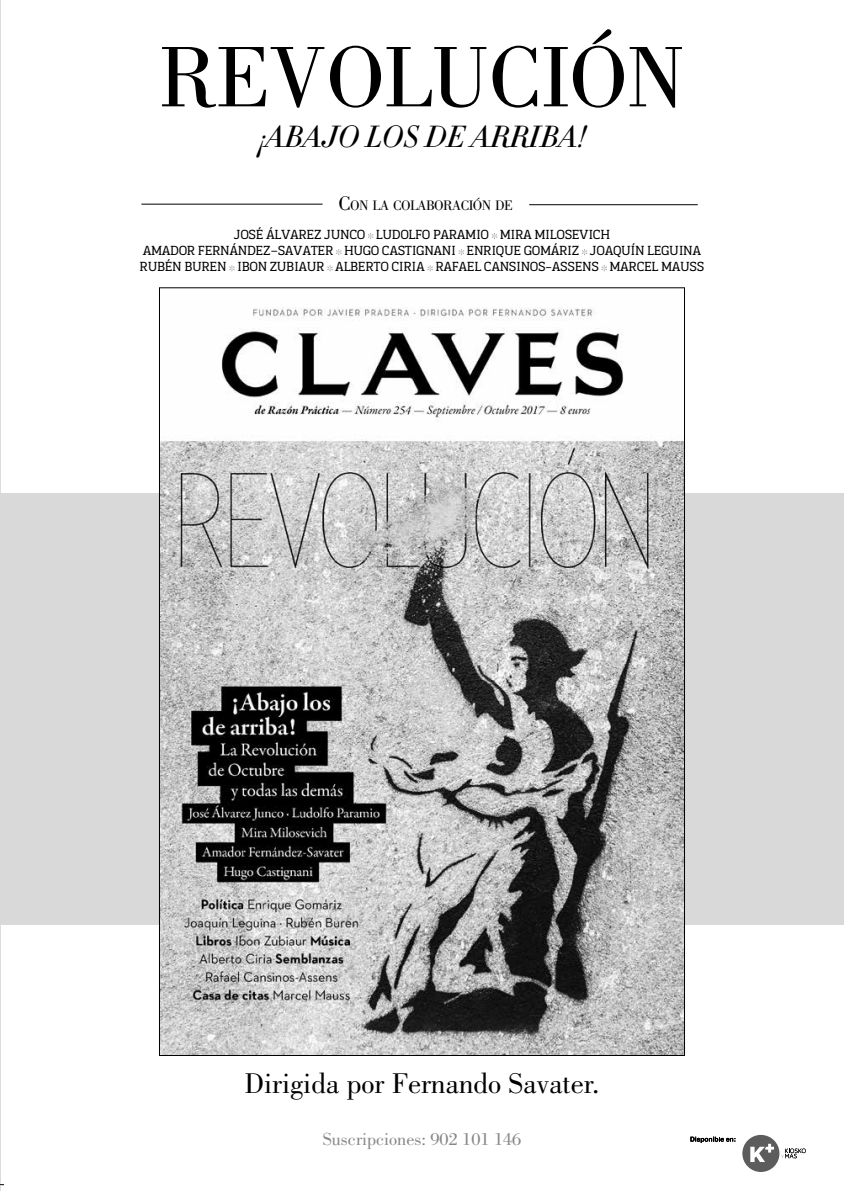
<style>
.page{position:relative;width:844px;height:1191px;background:#fff}
.page>*{position:absolute;margin:0;border:0;box-sizing:border-box;transform-origin:0 0}
.t1{font:88.73px "Bodoni";letter-spacing:-.02em;color:#000}
.t2{font:30.1px "Didot HTF L06 Light Ital";color:#000}
.t3{font:29.4px "Bodoni";color:#000}
.t4{font:18.2px "Bodoni";color:#878787}
.t5{font:14.35px "Bodoni";letter-spacing:-.045em;color:#000}
.t6{font:13.47px/16.1px "Kondola";letter-spacing:-.03em;color:#000;text-align:center}
.s1{font-size:20.3px}
</style>
<div class="page">
<hr style="left:0;top:0;width:1px;height:1191px;background:#dcdcdc">
<div style="left:0;top:493px;width:843px;height:431px;background:#d9d9d9"></div>
<img style="left:161px;top:307px;width:521px;height:746px">
<div style="left:742px;top:1134px;width:37px;height:38px;background:#5c5c5c;border-radius:50%"></div>
<svg style="left:750px;top:1143px;width:23px;height:19px"></svg>
<svg style="left:781px;top:1148px;width:24px;height:10px"></svg>
<svg style="left:690px;top:1136px;width:45px;height:7px"></svg>
<hr style="left:141px;top:204px;width:181px;height:1px;background:#000">
<hr style="left:529px;top:204px;width:168px;height:1px;background:#000">
<svg style="left:368px;top:233px;width:5px;height:6px"></svg>
<svg style="left:491px;top:233px;width:6px;height:6px"></svg>
<svg style="left:336px;top:249px;width:5px;height:6px"></svg>
<svg style="left:458px;top:249px;width:6px;height:6px"></svg>
<svg style="left:582px;top:249px;width:5px;height:6px"></svg>
<svg style="left:229px;top:265px;width:5px;height:6px"></svg>
<svg style="left:327px;top:265px;width:6px;height:6px"></svg>
<svg style="left:427px;top:265px;width:6px;height:6px"></svg>
<svg style="left:601px;top:265px;width:5px;height:6px"></svg>
<h1 class="t1" style="left:158px;top:28px;width:528px">REVOLUCIÓN</h1>
<h2 class="t2" style="left:258px;top:117px;width:329px">¡ABAJO LOS DE ARRIBA!</h2>
<p class="t5" style="left:338px;top:197px;width:176px"><span class="s1">C</span>ON LA COLABORACIÓN DE</p>
<p class="t6" style="left:140px;top:226px;width:566px">JOSÉ ÁLVAREZ JUNCO LUDOLFO PARAMIO MIRA MILOSEVICH<br>AMADOR FERNÁNDEZ-SAVATER HUGO CASTIGNANI ENRIQUE GOMÁRIZ JOAQUÍN LEGUINA<br>RUBÉN BUREN IBON ZUBIAUR ALBERTO CIRIA RAFAEL CANSINOS–ASSENS MARCEL MAUSS</p>
<h3 class="t3" style="left:244px;top:1067px;width:356px">Dirigida por Fernando Savater.</h3>
<h3 class="t4" style="left:323px;top:1128px;width:200px">Suscripciones: 902 101 146</h3>
</div>
